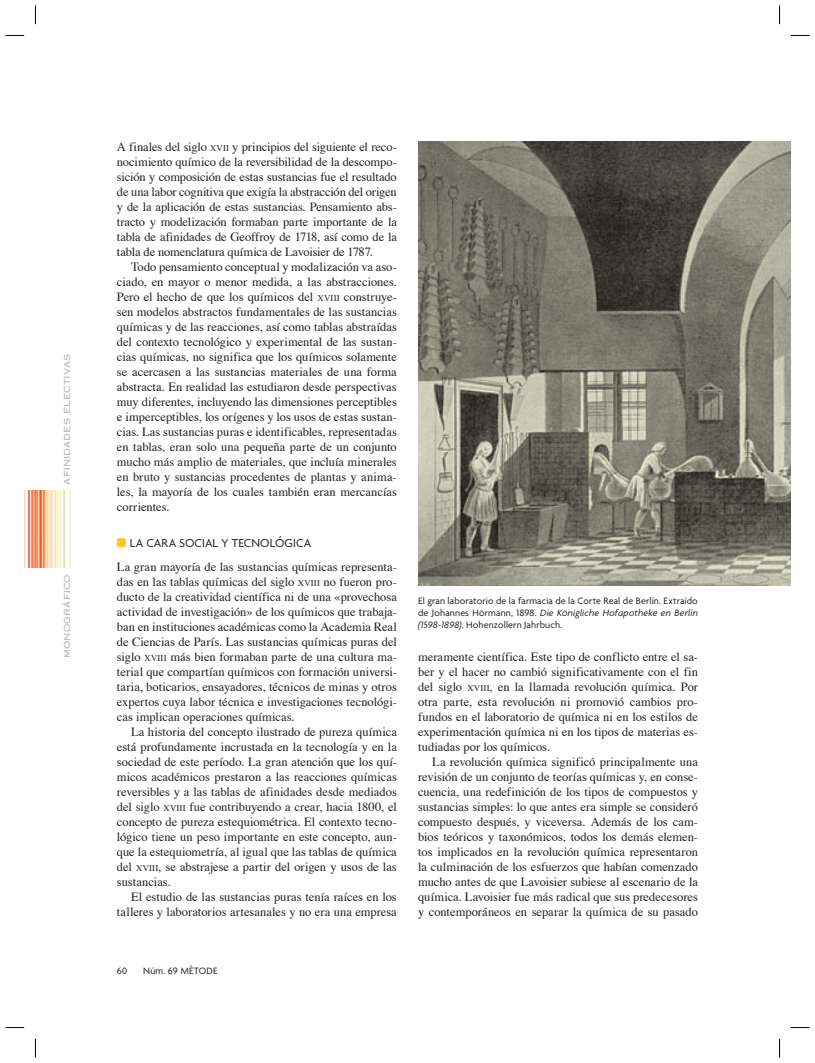
<style>
.page{position:relative;width:815px;height:1063px;background:#fff}
.page>*{position:absolute;margin:0;border:0;box-sizing:border-box;transform-origin:0 0}
.t1{font:12.5px/15px "Times";color:#231f20;text-align:justify}
.t2{font:12.5px "Agenda";letter-spacing:.005em;color:#231f20}
.t3{font:10px/11.9px "Agenda";letter-spacing:.015em;color:#231f20;text-align:justify}
.t4{font:10px "Copperplate Thirty One AB";letter-spacing:.005em;color:#bcbdc0}
.s1{font-size:8.75px}
.s2{color:#fec422}
.s3{font-style:italic}
</style>
<div class="page">
<img style="left:418px;top:142px;width:372px;height:444px">
<img style="left:25px;top:490px;width:45px;height:78px">
<svg style="left:5px;top:35px;width:19px;height:1px"></svg>
<svg style="left:791px;top:35px;width:19px;height:1px"></svg>
<svg style="left:5px;top:1027px;width:19px;height:1px"></svg>
<svg style="left:791px;top:1027px;width:19px;height:1px"></svg>
<svg style="left:35px;top:5px;width:1px;height:19px"></svg>
<svg style="left:35px;top:1039px;width:1px;height:19px"></svg>
<svg style="left:779px;top:5px;width:1px;height:19px"></svg>
<svg style="left:779px;top:1039px;width:1px;height:19px"></svg>
<p class="t4" style="left:61px;top:485px;width:132px;rotate:-90deg">afinidades electivas</p>
<p class="t4" style="left:61px;top:658px;width:85px;rotate:-90deg">monográfico</p>
<p class="t1" style="left:117px;top:140px;width:281px">A finales del siglo <span class="s1">XVII</span> y principios del siguiente el reco&shy;nocimiento químico de la reversibilidad de la descompo&shy;sición y composición de estas sustancias fue el resultado de una labor cognitiva que exigía la abstracción del origen y de la aplicación de estas sustancias. Pensamiento abs&shy;tracto y modelización formaban parte importante de la tabla de afinidades de Geoffroy de 1718, así como de la tabla de nomenclatura química de Lavoisier de 1787.</p>
<p class="t1" style="left:117px;top:260px;width:282px;text-indent:14px">Todo pensamiento conceptual y modalización va aso&shy;ciado, en mayor o menor medida, a las abstracciones.<br>Pero el hecho de que los químicos del <span class="s1">XVIII</span> construye&shy;sen modelos abstractos fundamentales de las sustancias químicas y de las reacciones, así como tablas abstraídas del contexto tecnológico y experimental de las sustan&shy;cias químicas, no significa que los químicos solamente se acercasen a las sustancias materiales de una forma abstracta. En realidad las estudiaron desde perspectivas muy diferentes, incluyendo las dimensiones perceptibles e imperceptibles, los orígenes y los usos de estas sustan&shy;cias. Las sustancias puras e identificables, representadas en tablas, eran solo una pequeña parte de un conjunto mucho más amplio de materiales, que incluía minerales en bruto y sustancias procedentes de plantas y anima&shy;les, la mayoría de los cuales también eran mercancías corrientes.</p>
<p class="t2" style="left:117px;top:538px;width:196px"><span class="s2">■</span> LA CARA SOCIAL Y TECNOLÓGICA</p>
<p class="t1" style="left:117px;top:561px;width:282px">La gran mayoría de las sustancias químicas representa&shy;das en las tablas químicas del siglo <span class="s1">XVIII</span> no fueron pro&shy;ducto de la creatividad científica ni de una «provechosa actividad de investigación» de los químicos que trabaja&shy;ban en instituciones académicas como la Academia Real de Ciencias de París. Las sustancias químicas puras del siglo <span class="s1">XVIII</span> más bien formaban parte de una cultura ma&shy;terial que compartían químicos con formación universi&shy;taria, boticarios, ensayadores, técnicos de minas y otros expertos cuya labor técnica e investigaciones tecnológi&shy;cas implican operaciones químicas.</p>
<p class="t1" style="left:117px;top:726px;width:281px;text-indent:14px">La historia del concepto ilustrado de pureza química está profundamente incrustada en la tecnología y en la sociedad de este período. La gran atención que los quí&shy;micos académicos prestaron a las reacciones químicas reversibles y a las tablas de afinidades desde mediados del siglo <span class="s1">XVIII</span> fue contribuyendo a crear, hacia 1800, el concepto de pureza estequiométrica. El contexto tecno&shy;lógico tiene un peso importante en este concepto, aun&shy;que la estequiometría, al igual que las tablas de química del <span class="s1">XVIII</span>, se abstrajese a partir del origen y usos de las sustancias.</p>
<p class="t1" style="left:117px;top:891px;width:281px;text-align:right">El estudio de las sustancias puras tenía raíces en los talleres y laboratorios artesanales y no era una empresa</p>
<p class="t3" style="left:117px;top:966px;width:12px">60</p>
<p class="t3" style="left:143px;top:966px;width:76px">Núm. 69 MÈTODE</p>
<p class="t3" style="left:418px;top:596px;width:281px">El gran laboratorio de la farmacia de la Corte Real de Berlín. Extraído de Johannes Hörmann, 1898. <span class="s3">Die Königliche Hofapotheke en Berlín (1598-1898)</span>, Hohenzollern Jahrbuch.</p>
<p class="t1" style="left:418px;top:651px;width:281px">meramente científica. Este tipo de conflicto entre el sa&shy;ber y el hacer no cambió significativamente con el fin del siglo <span class="s1">XVIII</span>, en la llamada revolución química. Por otra parte, esta revolución ni promovió cambios pro&shy;fundos en el laboratorio de química ni en los estilos de experimentación química ni en los tipos de materias es&shy;tudiadas por los químicos.</p>
<p class="t1" style="left:418px;top:756px;width:282px;text-indent:14px">La revolución química significó principalmente una revisión de un conjunto de teorías químicas y, en conse&shy;cuencia, una redefinición de los tipos de compuestos y sustancias simples: lo que antes era simple se consideró compuesto después, y viceversa. Además de los cam&shy;bios teóricos y taxonómicos, todos los demás elemen&shy;tos implicados en la revolución química representaron la culminación de los esfuerzos que habían comenzado mucho antes de que Lavoisier subiese al escenario de la química. Lavoisier fue más radical que sus predecesores y contemporáneos en separar la química de su pasado</p>
</div>
